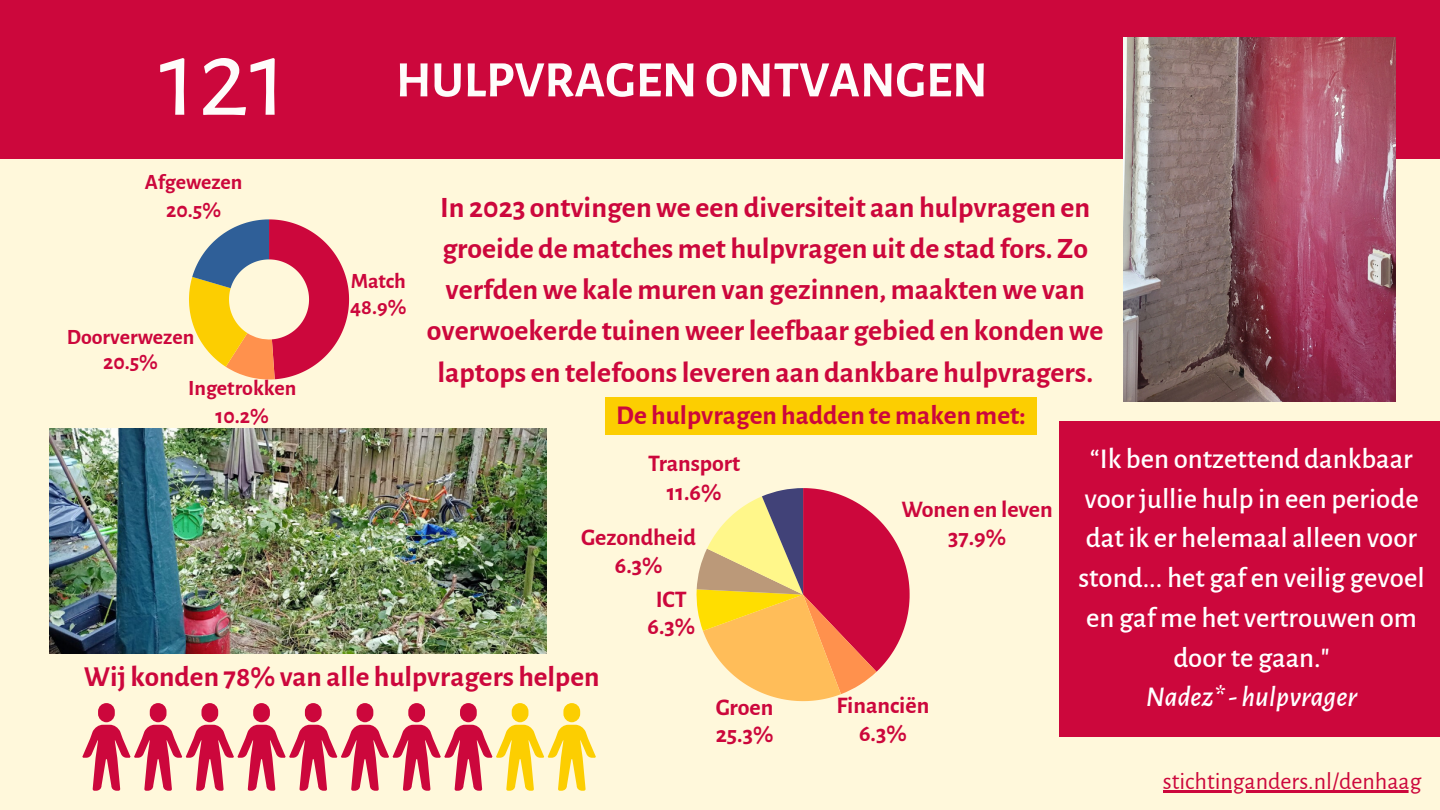
<style>
.page{position:relative;width:1440px;height:810px;background:#fff8db}
.page>*{position:absolute;margin:0;border:0;box-sizing:border-box;transform-origin:0 0}
.t1{font:113.1px "Alegreya Sans";color:#fefcfb}
.t2{font:700 51.1px "Alegreya Sans";color:#fefcfb}
.t3{font:700 29.7px/41.2px "Alegreya Sans";color:#cc073c;text-align:center}
.t4{font:700 29.1px "Alegreya Sans";color:#cc073c}
.t5{font:500 28.7px/39.8px "Alegreya Sans";color:#fff;text-align:center}
.t6{font:700 27.3px "Alegreya Sans";color:#cc073c}
.t7{font:24px "Alegreya Sans";color:#cc073c}
.t8{font:700 23.9px/27.6px "Alegreya Sans";color:#cc073c;text-align:center}
.t9{font:700 21.9px/27.6px "Alegreya Sans";color:#cc073c;text-align:center}
.s1{font-style:italic}
</style>
<div class="page">
<div style="left:0;top:0;width:1440px;height:158px;background:#cc073c"></div>
<svg style="left:696px;top:488px;width:214px;height:213px"></svg>
<svg style="left:82px;top:703px;width:255px;height:88px"></svg>
<svg style="left:496px;top:703px;width:100px;height:88px"></svg>
<div style="left:1060px;top:421px;width:380px;height:316px;background:#cc073c"></div>
<img style="left:1123px;top:38px;width:272px;height:363px">
<img style="left:50px;top:429px;width:496px;height:224px">
<div style="left:605px;top:397px;width:432px;height:38px;background:#fcce01"></div>
<hr style="left:1163px;top:790px;width:258px;height:3px;background:#cc073c">
<svg style="left:189px;top:219px;width:160px;height:161px"></svg>
<p class="t1" style="left:159px;top:24px;width:131px">121</p>
<h3 class="t2" style="left:396px;top:55px;width:593px">HULPVRAGENONTVANGEN</h3>
<p class="t9" style="left:145px;top:169px;width:99px">Afgewezen<br>20.5%</p>
<p class="t9" style="left:67px;top:325px;width:129px;line-height:25.1px">Doorverwezen<br>20.5%</p>
<p class="t9" style="left:188px;top:375px;width:110px">Ingetrokken<br>10.2%</p>
<p class="t9" style="left:350px;top:269px;width:58px;line-height:25.7px;text-align:left">Match<br>48.9%</p>
<h3 class="t3" style="left:427px;top:187px;width:678px">In 2023 ontvingenwe een diversiteit aan hulpvragen en groeide de matches met hulpvragen uit de stad fors. Zo verfdenwe kale muren van gezinnen, maaktenwe van overwoekerde tuinenweerleefbaar gebied en kondenwe laptops en telefoonsleveren aan dankbare hulpvragers.</h3>
<h3 class="t6" style="left:616px;top:402px;width:411px">De hulpvragen hadden te maken met:</h3>
<p class="t8" style="left:648px;top:449px;width:94px;line-height:29.5px">Transport<br>11.6%</p>
<p class="t8" style="left:581px;top:524px;width:116px;line-height:28.1px">Gezondheid<br>6.3%</p>
<p class="t4" style="left:84px;top:663px;width:517px">Wij konden 78% van alle hulpvragers helpen</p>
<p class="t8" style="left:648px;top:586px;width:49px">ICT<br>6.3%</p>
<p class="t8" style="left:716px;top:694px;width:59px;text-align:left">Groen<br>25.3%</p>
<p class="t8" style="left:901px;top:496px;width:153px;line-height:28.2px">Wonen en leven<br>37.9%</p>
<p class="t8" style="left:836px;top:692px;width:94px;line-height:28px">Financiën<br>6.3%</p>
<h3 class="t5" style="left:1078px;top:439px;width:348px">“Ik ben ontzettend dankbaar voor jullie hulp in een periode dat ik er helemaal alleen voor stond... het gaf en veilig gevoel en gaf me het vertrouwen om door te gaan."<br><span class="s1">Nadez*- hulpvrager</span></h3>
<p class="t7" style="left:1163px;top:770px;width:260px">stichtinganders.nl/denhaag</p>
</div>
